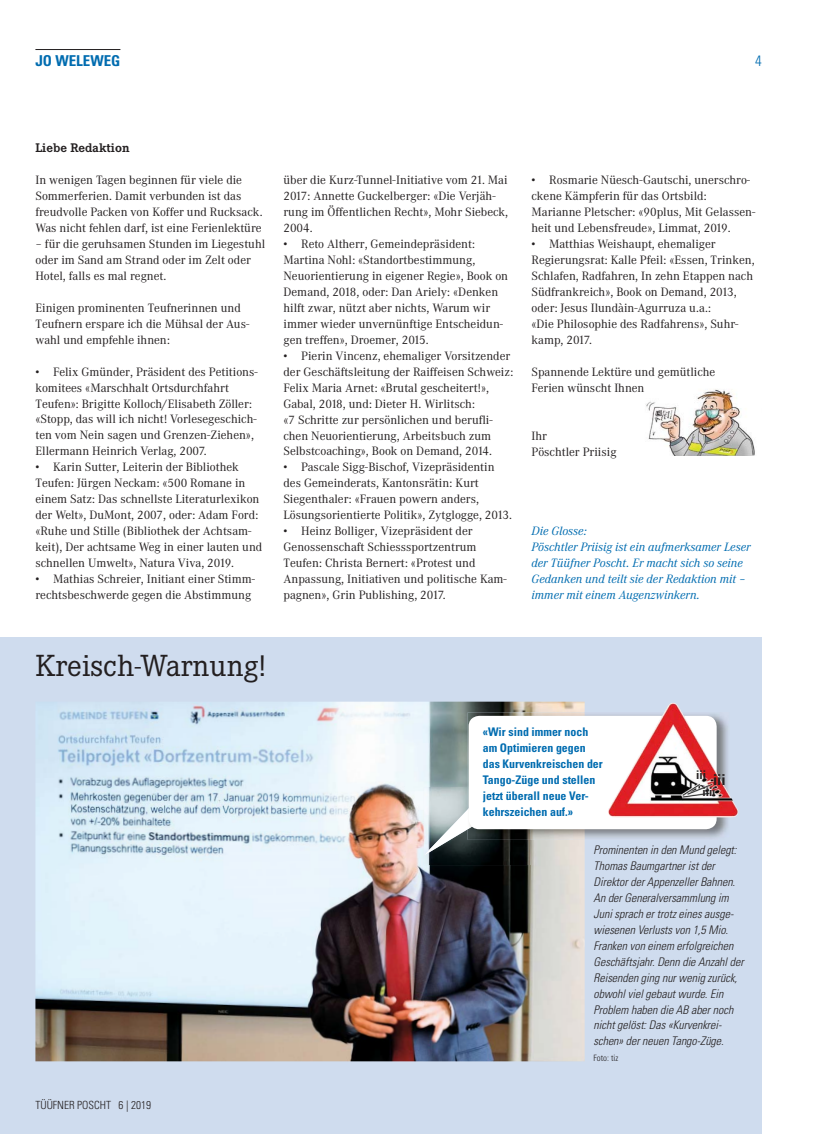
<style>
.page{position:relative;width:815px;height:1134px;background:#fff}
.page>*{position:absolute;margin:0;border:0;box-sizing:border-box;transform-origin:0 0}
.t1{font:30px "Corporate EBQ";color:#231f20}
.t2{font:700 condensed 15px "Univers LT Std";color:#006cb0}
.t3{font:300 condensed 15px "Univers LT Std";color:#006cb0}
.t4{font:700 12.25px "Corporate EBQ";color:#231f20}
.t5{font:11.88px/16px "Corporate ABQ";color:#231f20}
.t6{font:italic 300 condensed 11.88px/16px "Univers LT Std";color:#231f20}
.t7{font:italic 11.88px/16px "Corporate ABQ";color:#006cb0}
.t8{font:700 condensed 11.88px/16px "Univers LT Std";color:#006cb0}
.t9{font:700 condensed 11.88px/16.6px "Univers LT Std";color:#231f20;text-align:center}
.t10{font:300 condensed 11.25px "Univers LT Std";color:#231f20}
.t11{font:300 condensed 8.75px "Univers LT Std";color:#231f20}
.s1{font-size:15px}
</style>
<div class="page">
<img style="left:645px;top:389px;width:110px;height:66px">
<div style="left:0;top:638px;width:762px;height:496px;background:#cfdcee"></div>
<img style="left:35px;top:702px;width:550px;height:359px">
<hr style="left:35px;top:49px;width:85px;height:1px;background:#231f20">
<img style="left:424px;top:787px;width:107px;height:78px">
<svg style="left:423px;top:790px;width:96px;height:66px;background:#899193"></svg>
<img style="left:468px;top:712px;width:262px;height:128px">
<img style="left:468px;top:787px;width:63px;height:53px">
<img style="left:468px;top:790px;width:8px;height:39px">
<svg style="left:469px;top:716px;width:248px;height:113px;background:#f1dddd"></svg>
<img style="left:625px;top:703px;width:47px;height:77px">
<p class="t2" style="left:35px;top:53px;width:86px">JO WELEWEG</p>
<p class="t3" style="left:755px;top:53px;width:8px">4</p>
<p class="t4" style="left:35px;top:143px;width:96px">Liebe Redaktion</p>
<p class="t5" style="left:35px;top:173px;width:229px">In wenigen Tagen beginnen für viele die Sommerferien. Damit verbunden ist das freudvolle Packen von Koffer und Rucksack.<br>Was nicht fehlen darf, ist eine Ferienlektüre</p>
<p class="t5" style="left:35px;top:237px;width:231px">– für die geruhsamen Stunden im Liegestuhl oder im Sand am Strand oder im Zelt oder<br>Hotel, falls es mal regnet.</p>
<p class="t5" style="left:35px;top:301px;width:215px">Einigen prominenten Teufnerinnen und<br>Teufnern erspare ich die Mühsal der Aus&shy;wahl und empfehle ihnen:</p>
<p class="t5" style="left:35px;top:365px;width:224px">• Felix Gmünder, Präsident des Petitions&shy;komitees «Marschhalt Ortsdurchfahrt Teufen»: Brigitte Kolloch/Elisabeth Zöller: «Stopp, das will ich nicht! Vorlesegeschich&shy;ten vom Nein sagen und Grenzen-Ziehen», Ellermann Heinrich Verlag, 2007.</p>
<p class="t5" style="left:35px;top:460px;width:228px">• Karin Sutter, Leiterin der Bibliothek Teufen: Jürgen Neckam: «500 Romane in einem Satz: Das schnellste Literaturlexikon der Welt», DuMont, 2007, oder: Adam Ford: «Ruhe und Stille (Bibliothek der Achtsam&shy;keit), Der achtsame Weg in einer lauten und schnellen Umwelt», Natura Viva, 2019.</p>
<p class="t5" style="left:35px;top:572px;width:221px">• Mathias Schreier, Initiant einer Stimm&shy;rechtsbeschwerde gegen die Abstimmung</p>
<p class="t5" style="left:283px;top:173px;width:226px">über die Kurz-Tunnel-Initiative vom 21. Mai 2017: Annette Guckelberger: «Die Verjäh&shy;rung im Öffentlichen Recht», Mohr Siebeck, 2004.</p>
<p class="t5" style="left:283px;top:237px;width:226px">• Reto Altherr, Gemeindepräsident:<br>Martina Nohl: «Standortbestimmung, Neuorientierung in eigener Regie», Book on Demand, 2018, oder: Dan Ariely: «Denken hilft zwar, nützt aber nichts, Warum wir immer wieder unvernünftige Entscheidun&shy;gen treffen», Droemer, 2015.</p>
<p class="t5" style="left:283px;top:349px;width:231px">• Pierin Vincenz, ehemaliger Vorsitzender der Geschäftsleitung der Raiffeisen Schweiz:<br>Felix Maria Arnet: «Brutal gescheitert!», Gabal, 2018, und: Dieter H. Wirlitsch:<br>«7 Schritte zur persönlichen und berufli&shy;chen Neuorientierung, Arbeitsbuch zum Selbstcoaching», Book on Demand, 2014.</p>
<p class="t5" style="left:283px;top:460px;width:230px">• Pascale Sigg-Bischof, Vizepräsidentin des Gemeinderats, Kantonsrätin: Kurt Siegenthaler: «Frauen powern anders, Lösungsorientierte Politik», Zytglogge, 2013.</p>
<p class="t5" style="left:283px;top:524px;width:225px">• Heinz Bolliger, Vizepräsident der Genossenschaft Schiesssportzentrum Teufen: Christa Bernert: «Protest und Anpassung, Initiativen und politische Kam&shy;pagnen», Grin Publishing, 2017.</p>
<p class="t5" style="left:532px;top:173px;width:225px">• Rosmarie Nüesch-Gautschi, unerschro&shy;ckene Kämpferin für das Ortsbild:<br>Marianne Pletscher: «90plus, Mit Gelassen&shy;heit und Lebensfreude», Limmat, 2019.</p>
<p class="t5" style="left:532px;top:237px;width:225px">• Matthias Weishaupt, ehemaliger Regierungsrat: Kalle Pfeil: «Essen, Trinken, Schlafen, Radfahren, In zehn Etappen nach Südfrankreich», Book on Demand, 2013, oder: Jesus Ilundàin-Agurruza u.a.:<br>«Die Philosophie des Radfahrens», Suhr&shy;kamp, 2017.</p>
<p class="t5" style="left:532px;top:365px;width:185px">Spannende Lektüre und gemütliche<br>Ferien wünscht Ihnen</p>
<p class="t5" style="left:532px;top:429px;width:86px">Ihr<br>Pöschtler Priisig</p>
<p class="t7" style="left:531px;top:524px;width:220px">Die Glosse:<br>Pöschtler Priisig ist ein aufmerksamer Leser der Tüüfner Poscht. Er macht sich so seine Gedanken und teilt sie der Redaktion mit – immer mit einem Augenzwinkern.</p>
<h1 class="t1" style="left:35px;top:654px;width:232px">Kreisch-Warnung!</h1>
<p class="t10" style="left:35px;top:1100px;width:117px">TÜÜFNER POSCHT 6 | 2019</p>
<p class="t8" style="left:483px;top:724px;width:122px">«Wir sind immer noch am Optimieren gegen das Kurvenkreischen der<br>Tango-Züge und stellen jetzt überall neue Ver&shy;kehrszeichen auf.»</p>
<p class="t9" style="left:696px;top:767px;width:31px">iii <span class="s1">iii </span>iiii</p>
<p class="t6" style="left:594px;top:842px;width:152px">Prominenten in den Mund gelegt:<br>Thomas Baumgartner ist der<br>Direktor der Appenzeller Bahnen.<br>An der Generalversammlung im<br>Juni sprach er trotz eines ausge&shy;wiesenen Verlusts von 1,5 Mio.<br>Franken von einem erfolgreichen<br>Geschäftsjahr. Denn die Anzahl der<br>Reisenden ging nur wenig zurück, obwohl viel gebaut wurde. Ein<br>Problem haben die AB aber noch nicht gelöst: Das «Kurvenkrei&shy;schen» der neuen Tango-Züge.</p>
<p class="t11" style="left:594px;top:1054px;width:26px">Foto: tiz</p>
</div>
